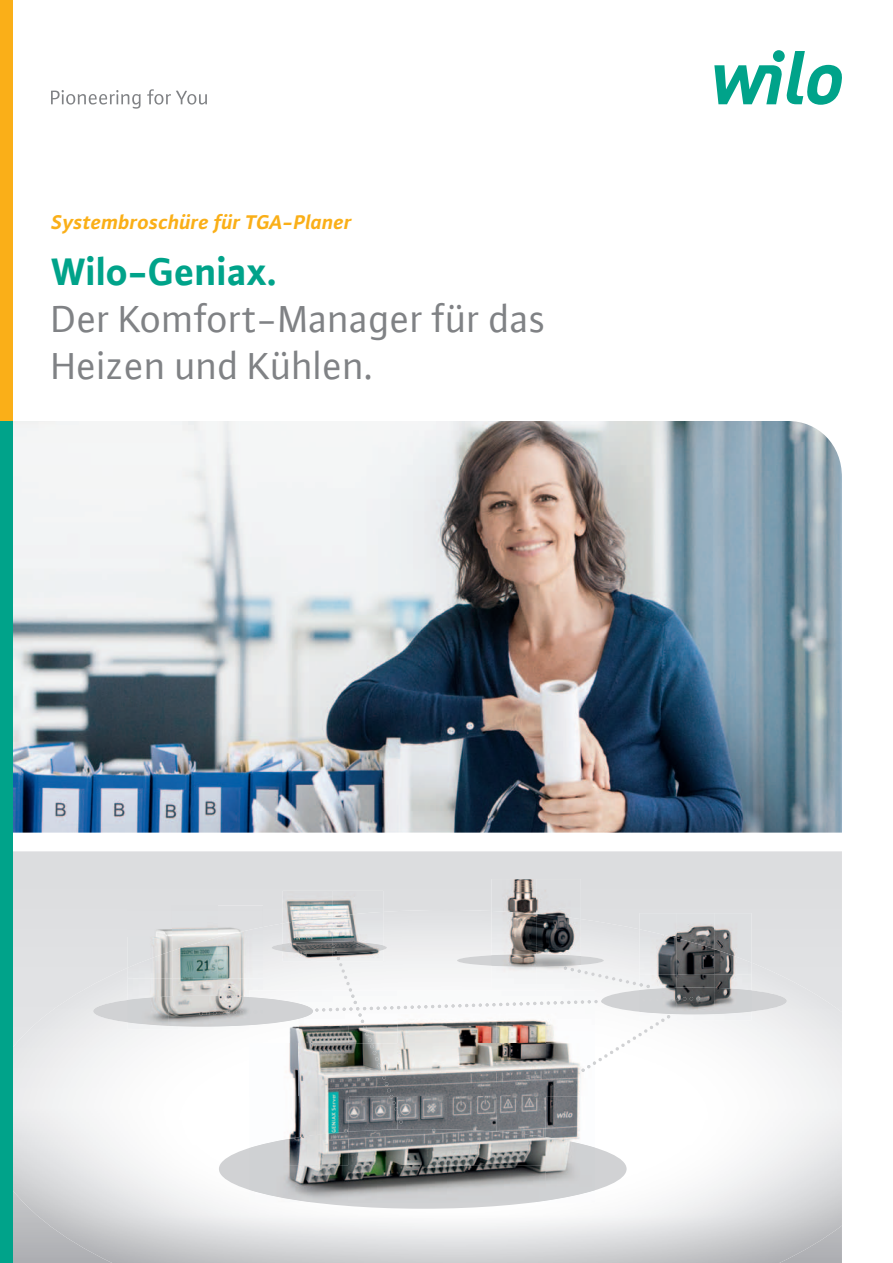
<style>
.page{position:relative;width:893px;height:1263px;background:#fff}
.page>*{position:absolute;margin:0;border:0;box-sizing:border-box;transform-origin:0 0}
.t1{font:40.5px/46.8px "WILO Plus FM";color:#808285}
.t2{font:700 40.5px "WILO Plus FM";color:#00a38a}
.t3{font:italic 700 21px "WILO Plus FM";color:#faaf18}
</style>
<div class="page">
<img style="left:13px;top:421px;width:829px;height:412px">
<div style="left:13px;top:851px;width:829px;height:59px;background:#dcdddf"></div>
<div style="left:219px;top:1129px;width:408px;height:80px;background:#d1d2d4;border-radius:50%"></div>
<div style="left:601px;top:987px;width:186px;height:27px;background:#d1d2d4;border-radius:50%"></div>
<div style="left:93px;top:996px;width:220px;height:30px;background:#d1d2d4;border-radius:50%"></div>
<img style="left:128px;top:905px;width:135px;height:31px">
<img style="left:128px;top:936px;width:45px;height:14px">
<img style="left:128px;top:950px;width:45px;height:80px">
<img style="left:173px;top:937px;width:45px;height:93px">
<img style="left:218px;top:927px;width:45px;height:17px">
<img style="left:128px;top:996px;width:71px;height:30px">
<img style="left:282px;top:891px;width:51px;height:25px">
<img style="left:333px;top:891px;width:50px;height:21px">
<img style="left:282px;top:916px;width:51px;height:25px">
<img style="left:333px;top:912px;width:50px;height:29px">
<img style="left:282px;top:941px;width:101px;height:3px">
<img style="left:491px;top:879px;width:45px;height:32px">
<div style="left:536px;top:879px;width:45px;height:35px;background:#dcdddf"></div>
<img style="left:491px;top:911px;width:45px;height:33px">
<img style="left:536px;top:914px;width:45px;height:30px">
<img style="left:284px;top:1123px;width:15px;height:9px">
<img style="left:299px;top:1123px;width:49px;height:9px">
<img style="left:348px;top:1123px;width:49px;height:6px">
<img style="left:397px;top:1123px;width:50px;height:6px">
<img style="left:447px;top:1123px;width:49px;height:6px">
<img style="left:496px;top:1123px;width:50px;height:6px">
<img style="left:546px;top:1123px;width:36px;height:14px">
<img style="left:250px;top:1132px;width:98px;height:70px">
<img style="left:348px;top:1129px;width:198px;height:73px">
<img style="left:546px;top:1137px;width:49px;height:64px">
<img style="left:677px;top:913px;width:37px;height:25px">
<img style="left:714px;top:913px;width:37px;height:36px">
<img style="left:639px;top:929px;width:38px;height:15px">
<img style="left:677px;top:938px;width:37px;height:82px">
<img style="left:714px;top:949px;width:37px;height:71px">
<img style="left:700px;top:987px;width:51px;height:27px">
<svg style="left:199px;top:944px;width:501px;height:179px"></svg>
<div style="left:0;top:0;width:13px;height:421px;background:#faaf18"></div>
<div style="left:0;top:421px;width:13px;height:842px;background:#00a38a"></div>
<svg style="left:51px;top:89px;width:156px;height:20px"></svg>
<svg style="left:714px;top:51px;width:128px;height:54px"></svg>
<div style="left:773px;top:50px;width:12px;height:12px;background:#00a38a;border-radius:50%"></div>
<p class="t3" style="left:51px;top:208px;width:302px">Systembroschüre für TGA-Planer</p>
<p class="t2" style="left:51px;top:245px;width:227px">Wilo-Geniax.</p>
<p class="t1" style="left:51px;top:295px;width:496px">Der Komfort-Manager für das<br>Heizen und Kühlen.</p>
</div>
